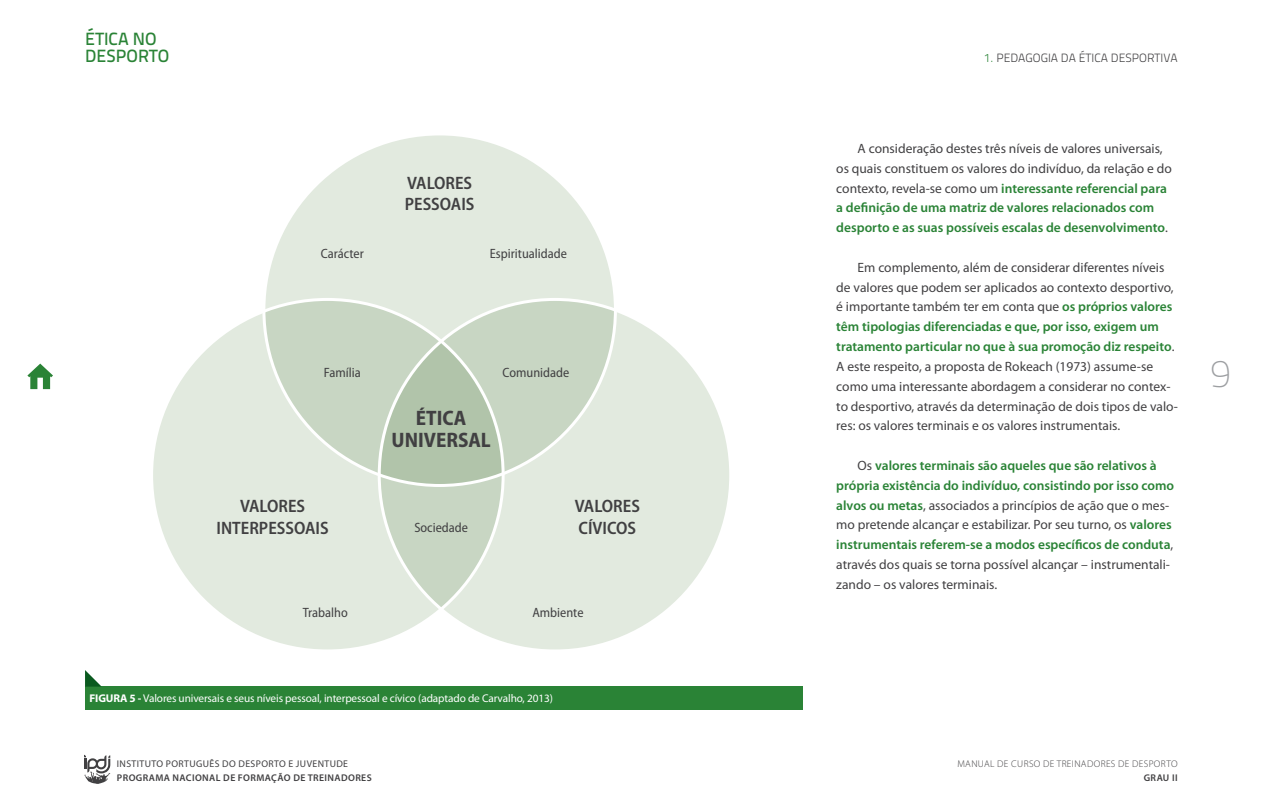
<style>
.page{position:relative;width:1263px;height:808px;background:#fff}
.page>*{position:absolute;margin:0;border:0;box-sizing:border-box;transform-origin:0 0}
.t1{font:700 39px "Titillium Text 14 L";color:#9d9fa2}
.t2{font:700 semi-condensed 21px/22.5px "Myriad Pro";color:#414042;text-align:center}
.t3{font:600 semi-condensed 18px/21.6px "Myriad Pro";color:#414042}
.t4{font:17.7px/16.4px "Titillium Text 14 L 600 wt";color:#2a8336}
.t5{font:13.5px/19.8px "Myriad Pro";color:#414042}
.t6{font:semi-condensed 13.5px "Myriad Pro";color:#414042}
.t7{font:12px "Titillium Text 14 L 250 wt";color:#414042}
.t8{font:11.25px "Myriad Pro";letter-spacing:-.01em;color:#fff}
.t9{font:600 9.75px "Myriad Pro";letter-spacing:.04em;color:#414042}
.t10{font:9.75px "Myriad Pro";letter-spacing:.04em;color:#414042}
.t11{font:300 9.75px "Myriad Pro";letter-spacing:.04em;color:#414042}
.s1{font-weight:700}
.s2{color:#2a8336}
.s3{font-weight:600;color:#2a8336}
</style>
<div class="page">
<svg style="left:27px;top:364px;width:26px;height:25px"></svg>
<svg style="left:84px;top:755px;width:26px;height:29px"></svg>
<div style="left:85px;top:686px;width:717px;height:24px;background:#2a8336"></div>
<svg style="left:85px;top:670px;width:16px;height:17px"></svg>
<div style="left:379px;top:299px;width:352px;height:352px;background:#e2eadf;border-radius:50%"></div>
<svg style="left:264px;top:134px;width:351px;height:351px;background:#dce5d8"></svg>
<svg style="left:152px;top:299px;width:351px;height:352px;background:#d5e0d1"></svg>
<h3 class="t4" style="left:85px;top:31px;width:85px">ÉTICA NO<br>DESPORTO</h3>
<h3 class="t3" style="left:405px;top:172px;width:71px">VALORES<br>PESSOAIS</h3>
<p class="t6" style="left:321px;top:247px;width:44px">Carácter</p>
<p class="t6" style="left:490px;top:247px;width:79px">Espiritualidade</p>
<p class="t6" style="left:324px;top:365px;width:38px">Família</p>
<h2 class="t2" style="left:391px;top:407px;width:101px">ÉTICA<br>UNIVERSAL</h2>
<p class="t6" style="left:503px;top:365px;width:68px">Comunidade</p>
<h3 class="t3" style="left:217px;top:495px;width:114px;text-align:center">VALORES<br>INTERPESSOAIS</h3>
<h3 class="t3" style="left:575px;top:495px;width:67px">VALORES<br>CÍVICOS</h3>
<p class="t6" style="left:414px;top:520px;width:55px">Sociedade</p>
<p class="t6" style="left:303px;top:605px;width:47px">Trabalho</p>
<p class="t6" style="left:532px;top:605px;width:53px">Ambiente</p>
<p class="t8" style="left:90px;top:691px;width:465px"><span class="s1">FIGURA 5 -</span> Valores universais e seus níveis pessoal, interpessoal e cívico (adaptado de Carvalho, 2013)</p>
<p class="t10" style="left:117px;top:758px;width:233px">INSTITUTO PORTUGUÊS DO DESPORTO E JUVENTUDE</p>
<p class="t9" style="left:117px;top:771px;width:256px">PROGRAMA NACIONAL DE FORMAÇÃO DE TREINADORES</p>
<p class="t7" style="left:984px;top:50px;width:195px"><span class="s2">1.</span> PEDAGOGIA DA ÉTICA DESPORTIVA</p>
<p class="t5" style="left:836px;top:138px;width:337px;text-indent:21px">A consideração destes três níveis de valores universais, os quais constituem os valores do indivíduo, da relação e do contexto, revela-se como um <span class="s3">interessante referencial para a definição de uma matriz de valores relacionados com desporto e as suas possíveis escalas de desenvolvimento</span>.</p>
<p class="t5" style="left:836px;top:257px;width:343px;text-indent:21px">Em complemento, além de considerar diferentes níveis de valores que podem ser aplicados ao contexto desportivo, é importante também ter em conta que <span class="s3">os próprios valores têm tipologias diferenciadas e que, por isso, exigem um tratamento particular no que à sua promoção diz respeito</span>.<br>A este respeito, a proposta de Rokeach (1973) assume-se como uma interessante abordagem a considerar no contex&shy;to desportivo, através da determinação de dois tipos de valo&shy;res: os valores terminais e os valores instrumentais.</p>
<p class="t5" style="left:836px;top:455px;width:339px;text-indent:21px">Os <span class="s3">valores terminais são aqueles que são relativos à própria existência do indivíduo, consistindo por isso como alvos ou metas</span>, associados a princípios de ação que o mes&shy;mo pretende alcançar e estabilizar. Por seu turno, os <span class="s3">valores instrumentais referem-se a modos específicos de conduta</span>, através dos quais se torna possível alcançar – instrumentali&shy;zando – os valores terminais.</p>
<h1 class="t1" style="left:1210px;top:350px;width:22px">9</h1>
<p class="t11" style="left:957px;top:758px;width:222px">MANUAL DE CURSO DE TREINADORES DE DESPORTO</p>
<p class="t9" style="left:1144px;top:771px;width:35px">GRAU II</p>
</div>
